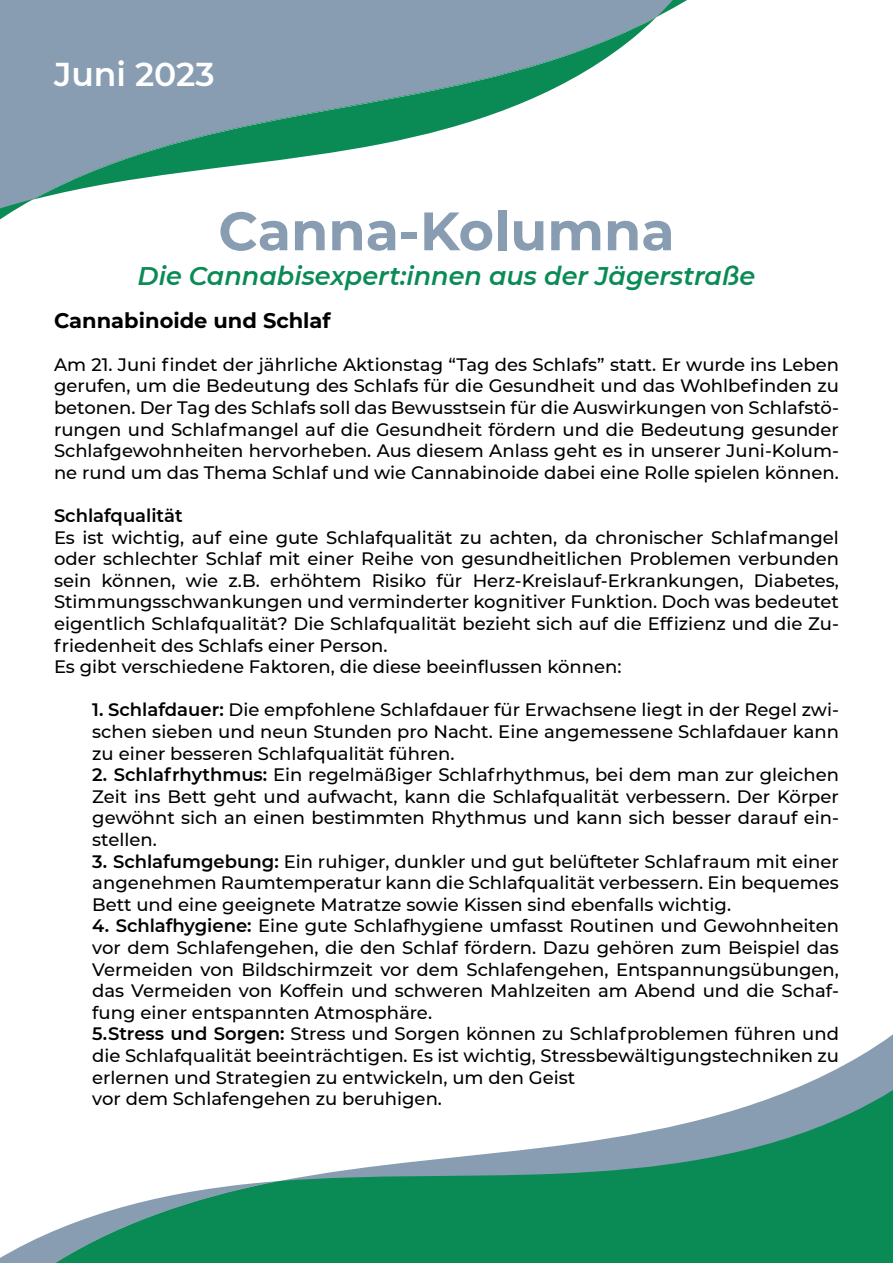
<style>
.page{position:relative;width:893px;height:1263px;background:#fff}
.page>*{position:absolute;margin:0;border:0;box-sizing:border-box;transform-origin:0 0}
.t1{font:700 54px "Montserrat";color:#899db2}
.t2{font:600 33px "Montserrat";color:#fff}
.t3{font:italic 600 25.5px "Montserrat";color:#0a8b56}
.t4{font:700 21px "Montserrat";color:#000}
.t5{font:500 18px/21.6px "Montserrat";color:#000;text-align:justify}
.t6{font:600 18px "Montserrat";color:#000}
.s1{font-weight:600}
</style>
<div class="page">
<svg style="left:0;top:1235px;width:44px;height:28px"></svg>
<svg style="left:44px;top:1061px;width:849px;height:202px"></svg>
<svg style="left:0;top:0;width:687px;height:220px"></svg>
<div style="left:54px;top:54px;width:310px;height:37px;background:#899db2"></div>
<h2 class="t2" style="left:54px;top:51px;width:162px">Juni 2023</h2>
<h1 class="t1" style="left:218px;top:192px;width:458px">Canna-Kolumna</h1>
<h3 class="t3" style="left:138px;top:258px;width:619px">Die Cannabisexpert:innen aus der Jägerstraße</h3>
<p class="t4" style="left:54px;top:305px;width:278px">Cannabinoide und Schlaf</p>
<p class="t5" style="left:54px;top:353px;width:786px">Am 21. Juni findet der jährliche Aktionstag “Tag des Schlafs” statt. Er wurde ins Leben gerufen, um die Bedeutung des Schlafs für die Gesundheit und das Wohlbefinden zu betonen. Der Tag des Schlafs soll das Bewusstsein für die Auswirkungen von Schlafstö&shy;rungen und Schlafmangel auf die Gesundheit fördern und die Bedeutung gesunder Schlafgewohnheiten hervorheben. Aus diesem Anlass geht es in unserer Juni-Kolum&shy;ne rund um das Thema Schlaf und wie Cannabinoide dabei eine Rolle spielen können.</p>
<p class="t6" style="left:54px;top:503px;width:130px">Schlafqualität</p>
<p class="t5" style="left:54px;top:526px;width:786px;text-align:left">Es ist wichtig, auf eine gute Schlafqualität zu achten, da chronischer Schlafmangel oder schlechter Schlaf mit einer Reihe von gesundheitlichen Problemen verbunden sein können, wie z.B. erhöhtem Risiko für Herz-Kreislauf-Erkrankungen, Diabetes, Stimmungsschwankungen und verminderter kognitiver Funktion. Doch was bedeutet eigentlich Schlafqualität? Die Schlafqualität bezieht sich auf die Effizienz und die Zu&shy;friedenheit des Schlafs einer Person.<br>Es gibt verschiedene Faktoren, die diese beeinflussen können:</p>
<p class="t5" style="left:92px;top:698px;width:748px"><span class="s1">1. Schlafdauer:</span> Die empfohlene Schlafdauer für Erwachsene liegt in der Regel zwi&shy;schen sieben und neun Stunden pro Nacht. Eine angemessene Schlafdauer kann zu einer besseren Schlafqualität führen.</p>
<p class="t5" style="left:92px;top:763px;width:748px"><span class="s1">2. Schlafrhythmus:</span> Ein regelmäßiger Schlafrhythmus, bei dem man zur gleichen Zeit ins Bett geht und aufwacht, kann die Schlafqualität verbessern. Der Körper gewöhnt sich an einen bestimmten Rhythmus und kann sich besser darauf ein&shy;stellen.</p>
<p class="t5" style="left:92px;top:850px;width:748px"><span class="s1">3. Schlafumgebung:</span> Ein ruhiger, dunkler und gut belüfteter Schlafraum mit einer angenehmen Raumtemperatur kann die Schlafqualität verbessern. Ein bequemes Bett und eine geeignete Matratze sowie Kissen sind ebenfalls wichtig.</p>
<p class="t5" style="left:92px;top:914px;width:748px;text-align:left"><span class="s1">4. Schlafhygiene:</span> Eine gute Schlafhygiene umfasst Routinen und Gewohnheiten vor dem Schlafengehen, die den Schlaf fördern. Dazu gehören zum Beispiel das Vermeiden von Bildschirmzeit vor dem Schlafengehen, Entspannungsübungen, das Vermeiden von Koffein und schweren Mahlzeiten am Abend und die Schaf&shy;fung einer entspannten Atmosphäre.<br><span class="s1">5.Stress und Sorgen:</span> Stress und Sorgen können zu Schlafproblemen führen und die Schlafqualität beeinträchtigen. Es ist wichtig, Stressbewältigungstechniken zu erlernen und Strategien zu entwickeln, um den Geist<br>vor dem Schlafengehen zu beruhigen.</p>
</div>
